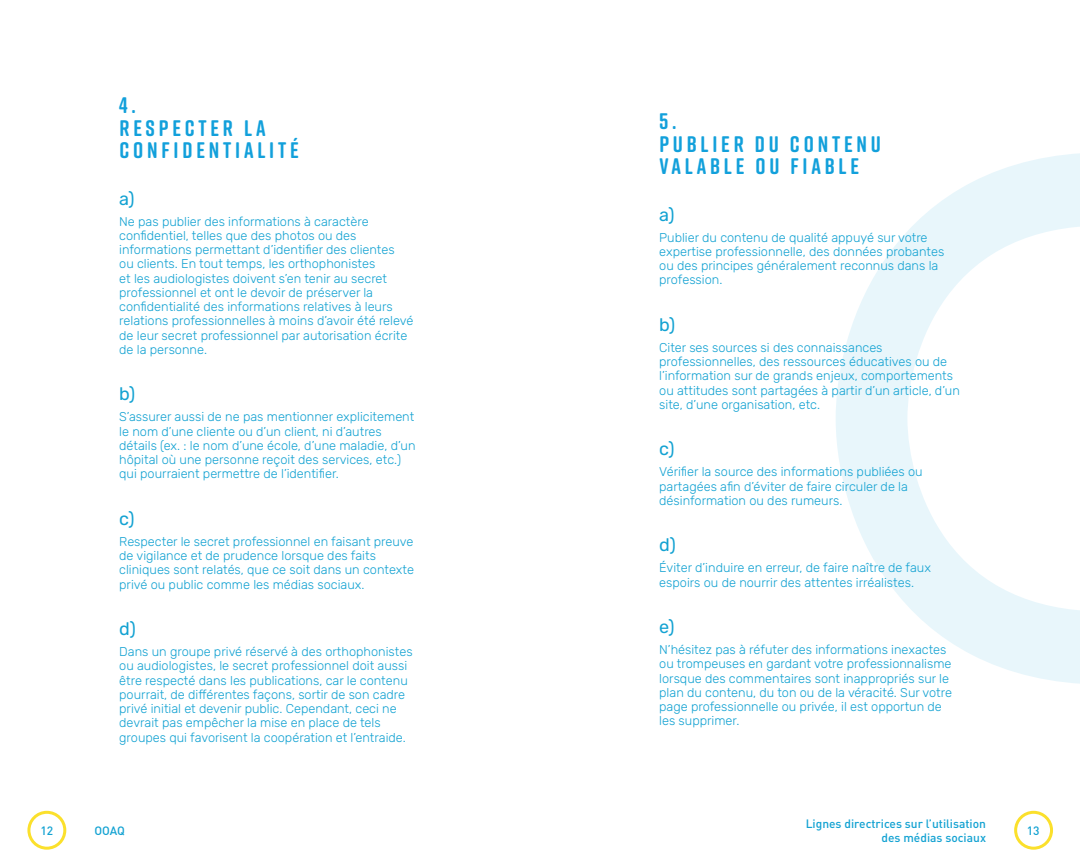
<style>
.page{position:relative;width:1080px;height:864px;background:#fff}
.page>*{position:absolute;margin:0;border:0;box-sizing:border-box;transform-origin:0 0}
.t1{font:700 22.5px/22.5px "Rift Soft";letter-spacing:.17em;color:#12a0db}
.t2{font:18px "Rubik";color:#13a2d2}
.t3{font:300 12.75px/14.2px "Rubik";color:#13a2d2}
.t4{font:500 12px/14.4px "DIN Pro";color:#13a2d2;text-align:right}
</style>
<div class="page">
<div style="left:1014px;top:811px;width:39px;height:39px;border:3px solid #fbe02c;border-radius:50%"></div>
<div style="left:27px;top:811px;width:39px;height:39px;border:3px solid #fbe02c;border-radius:50%"></div>
<svg style="left:836px;top:153px;width:244px;height:531px"></svg>
<h1 class="t1" style="left:119px;top:93px;width:181px">4.<br>RESPECTER LA<br>CONFIDENTIALITÉ</h1>
<h2 class="t2" style="left:119px;top:188px;width:17px">a)</h2>
<p class="t3" style="left:119px;top:214px;width:296px">Ne pas publier des informations à caractère confidentiel, telles que des photos ou des informations permettant d’identifier des clientes<br>ou clients. En tout temps, les orthophonistes<br>et les audiologistes doivent s’en tenir au secret professionnel et ont le devoir de préserver la confidentialité des informations relatives à leurs relations professionnelles à moins d’avoir été relevé de leur secret professionnel par autorisation écrite de la personne.</p>
<h2 class="t2" style="left:119px;top:384px;width:18px">b)</h2>
<p class="t3" style="left:119px;top:410px;width:298px">S’assurer aussi de ne pas mentionner explicitement le nom d’une cliente ou d’un client, ni d’autres détails (ex. : le nom d’une école, d’une maladie, d’un hôpital où une personne reçoit des services, etc.) qui pourraient permettre de l’identifier.</p>
<h2 class="t2" style="left:119px;top:508px;width:17px">c)</h2>
<p class="t3" style="left:119px;top:535px;width:296px">Respecter le secret professionnel en faisant preuve de vigilance et de prudence lorsque des faits cliniques sont relatés, que ce soit dans un contexte privé ou public comme les médias sociaux.</p>
<h2 class="t2" style="left:119px;top:619px;width:18px">d)</h2>
<p class="t3" style="left:119px;top:645px;width:295px">Dans un groupe privé réservé à des orthophonistes ou audiologistes, le secret professionnel doit aussi être respecté dans les publications, car le contenu pourrait, de différentes façons, sortir de son cadre privé initial et devenir public. Cependant, ceci ne devrait pas empêcher la mise en place de tels groupes qui favorisent la coopération et l’entraide.</p>
<h1 class="t1" style="left:659px;top:110px;width:223px">5.<br>PUBLIER DU CONTENU<br>VALABLE OU FIABLE</h1>
<h2 class="t2" style="left:659px;top:204px;width:17px">a)</h2>
<p class="t3" style="left:659px;top:230px;width:287px">Publier du contenu de qualité appuyé sur votre expertise professionnelle, des données probantes ou des principes généralement reconnus dans la profession.</p>
<h2 class="t2" style="left:659px;top:315px;width:18px">b)</h2>
<p class="t3" style="left:659px;top:341px;width:302px">Citer ses sources si des connaissances professionnelles, des ressources éducatives ou de l’information sur de grands enjeux, comportements ou attitudes sont partagées à partir d’un article, d’un site, d’une organisation, etc.</p>
<h2 class="t2" style="left:659px;top:439px;width:17px">c)</h2>
<p class="t3" style="left:659px;top:465px;width:265px">Vérifier la source des informations publiées ou partagées afin d’éviter de faire circuler de la désinformation ou des rumeurs.</p>
<h2 class="t2" style="left:659px;top:535px;width:18px">d)</h2>
<p class="t3" style="left:659px;top:561px;width:273px">Éviter d’induire en erreur, de faire naître de faux espoirs ou de nourrir des attentes irréalistes.</p>
<h2 class="t2" style="left:659px;top:617px;width:17px">e)</h2>
<p class="t3" style="left:659px;top:643px;width:294px">N’hésitez pas à réfuter des informations inexactes ou trompeuses en gardant votre professionnalisme lorsque des commentaires sont inappropriés sur le plan du contenu, du ton ou de la véracité. Sur votre page professionnelle ou privée, il est opportun de les supprimer.</p>
<p class="t4" style="left:806px;top:816px;width:182px">Lignes directrices sur l’utilisation des médias sociaux</p>
<p class="t4" style="left:40px;top:823px;width:14px">12</p>
<p class="t4" style="left:94px;top:823px;width:32px">OOAQ</p>
<p class="t4" style="left:1027px;top:823px;width:14px">13</p>
</div>
